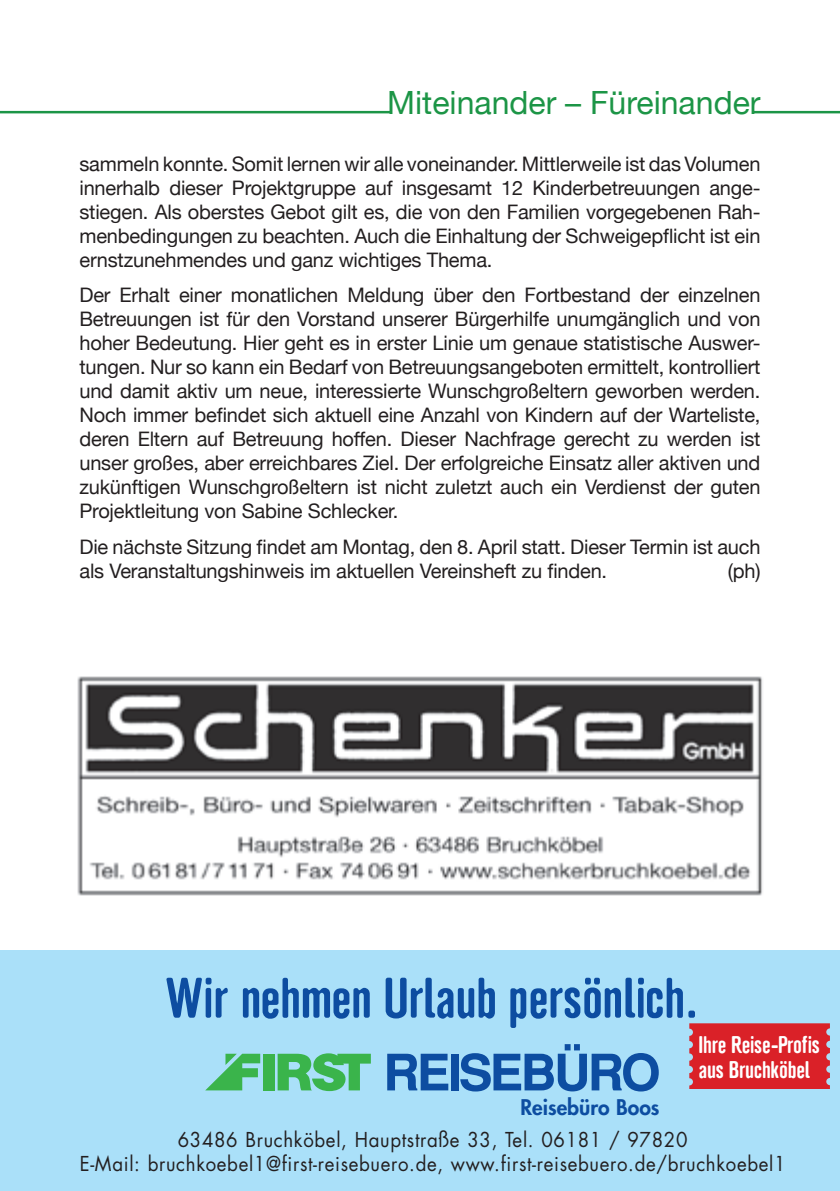
<style>
.page{position:relative;width:840px;height:1191px;background:#fff}
.page>*{position:absolute;margin:0;border:0;box-sizing:border-box;transform-origin:0 0}
.t1{font:51px "Chleb";color:#0d4da1}
.t2{font:32px "Helvetica Neue";color:#1c9546}
.t3{font:21.6px/26px "Chleb";color:#fff}
.t4{font:800 21px "Futura";color:#0d4da1}
.t5{font:20px/24px "Helvetica Neue";letter-spacing:-.01em;color:#231f20;text-align:justify}
.t6{font:20px/24px "Futura";letter-spacing:.035em;color:#231f20;text-align:center;scale:.93 1}
</style>
<div class="page">
<hr style="left:753px;top:111px;width:86px;height:2px;background:#1c9546">
<hr style="left:0;top:111px;width:391px;height:2px;background:#1c9546">
<div style="left:0;top:950px;width:839px;height:241px;background:#aae0f9"></div>
<div style="left:450px;top:1053px;width:8px;height:37px;background:#0d4da1"></div>
<svg style="left:387px;top:1053px;width:61px;height:37px"></svg>
<svg style="left:460px;top:1044px;width:198px;height:47px"></svg>
<div style="left:263px;top:1053px;width:11px;height:37px;background:#3ab44b"></div>
<svg style="left:205px;top:1053px;width:55px;height:37px"></svg>
<svg style="left:277px;top:1053px;width:93px;height:38px"></svg>
<div style="left:689px;top:1023px;width:140px;height:65px;background:#da2128"></div>
<hr style="left:0;top:1051px;width:1px;height:48px;background:#fff">
<hr style="left:408px;top:950px;width:48px;height:1px;background:#000">
<hr style="left:408px;top:1190px;width:48px;height:1px;background:#000">
<img style="left:77px;top:676px;width:686px;height:220px">
<h2 class="t2" style="left:387px;top:79px;width:374px">Miteinander – Füreinander</h2>
<p class="t5" style="left:79px;top:153px;width:682px">sammeln konnte. Somit lernen wir alle voneinander. Mittlerweile ist das Volumen innerhalb dieser Projektgruppe auf insgesamt 12 Kinderbetreuungen ange&shy;stiegen. Als oberstes Gebot gilt es, die von den Familien vorgegebenen Rah&shy;menbedingungen zu beachten. Auch die Einhaltung der Schweigepflicht ist ein ernstzunehmendes und ganz wichtiges Thema.</p>
<p class="t5" style="left:79px;top:284px;width:682px">Der Erhalt einer monatlichen Meldung über den Fortbestand der einzelnen Betreuungen ist für den Vorstand unserer Bürgerhilfe unumgänglich und von hoher Bedeutung. Hier geht es in erster Linie um genaue statistische Auswer&shy;tungen. Nur so kann ein Bedarf von Betreuungsangeboten ermittelt, kontrolliert und damit aktiv um neue, interessierte Wunschgroßeltern geworben werden.<br>Noch immer befindet sich aktuell eine Anzahl von Kindern auf der Warteliste, deren Eltern auf Betreuung hoffen. Dieser Nachfrage gerecht zu werden ist unser großes, aber erreichbares Ziel. Der erfolgreiche Einsatz aller aktiven und zukünftigen Wunschgroßeltern ist nicht zuletzt auch ein Verdienst der guten Projektleitung von Sabine Schlecker.</p>
<p class="t5" style="left:79px;top:535px;width:682px">Die nächste Sitzung findet am Montag, den 8. April statt. Dieser Termin ist auch als Veranstaltungshinweis im aktuellen Vereinsheft zu finden.</p>
<p class="t5" style="left:727px;top:559px;width:34px">(ph)</p>
<h1 class="t1" style="left:166px;top:965px;width:534px">Wir nehmen Urlaub persönlich.</h1>
<p class="t4" style="left:520px;top:1093px;width:140px">Reisebüro Boos</p>
<p class="t3" style="left:699px;top:1030px;width:123px">Ihre Reise-Profis aus Bruchköbel</p>
<p class="t6" style="left:80px;top:1126px;width:760px">63486 Bruchköbel, Hauptstraße 33, Tel. 06181 / 97820<br>E-Mail: bruchkoebel1@first-reisebuero.de, www.first-reisebuero.de/bruchkoebel1</p>
</div>
